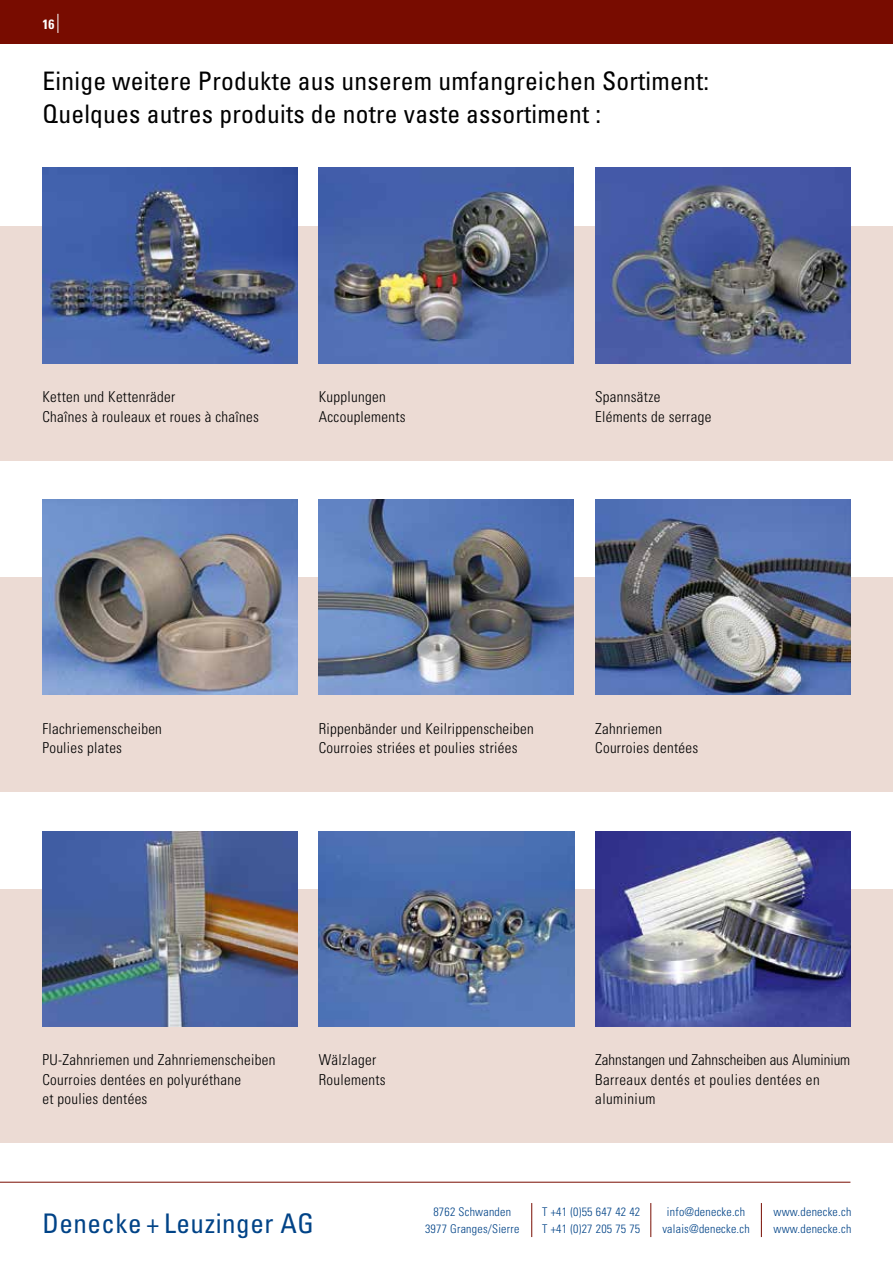
<style>
.page{position:relative;width:893px;height:1263px;background:#fff}
.page>*{position:absolute;margin:0;border:0;box-sizing:border-box;transform-origin:0 0}
.t1{font:condensed 27px "Univers";letter-spacing:.02em;color:#004387}
.t2{font:condensed 25.5px/33px "Univers";letter-spacing:.01em;color:#000}
.t3{font:300 condensed 15px/19.5px "Univers";letter-spacing:.02em;color:#000}
.t4{font:700 condensed 13.5px "Univers";color:#fff}
.t5{font:300 condensed 12px "Univers";letter-spacing:.02em;color:#004387}
</style>
<div class="page">
<div style="left:0;top:0;width:893px;height:43px;background:#780c00"></div>
<hr style="left:0;top:1182px;width:850px;height:1px;background:#780c00">
<svg style="left:58px;top:14px;width:1px;height:19px"></svg>
<svg style="left:531px;top:1203px;width:1px;height:34px"></svg>
<svg style="left:650px;top:1203px;width:1px;height:34px"></svg>
<svg style="left:761px;top:1203px;width:1px;height:34px"></svg>
<div style="left:0;top:890px;width:893px;height:253px;background:#ecdbd4"></div>
<div style="left:0;top:226px;width:893px;height:234px;background:#ecdbd4"></div>
<div style="left:0;top:577px;width:893px;height:215px;background:#ecdbd4"></div>
<img style="left:43px;top:831px;width:255px;height:195px">
<img style="left:319px;top:831px;width:255px;height:195px">
<img style="left:43px;top:168px;width:255px;height:195px">
<img style="left:319px;top:168px;width:255px;height:195px">
<img style="left:319px;top:499px;width:255px;height:195px">
<img style="left:595px;top:831px;width:255px;height:195px">
<img style="left:43px;top:499px;width:255px;height:195px">
<img style="left:595px;top:168px;width:255px;height:195px">
<img style="left:595px;top:499px;width:255px;height:195px">
<p class="t4" style="left:43px;top:16px;width:13px">16</p>
<h2 class="t2" style="left:43px;top:64px;width:668px">Einige weitere Produkte aus unserem umfangreichen Sortiment:<br>Quelques autres produits de notre vaste assortiment :</h2>
<p class="t3" style="left:42px;top:387px;width:218px">Ketten und Kettenräder<br>Chaînes à rouleaux et roues à chaînes</p>
<p class="t3" style="left:319px;top:387px;width:88px">Kupplungen<br>Accouplements</p>
<p class="t3" style="left:595px;top:387px;width:118px">Spannsätze<br>Eléments de serrage</p>
<p class="t3" style="left:42px;top:719px;width:121px">Flachriemenscheiben<br>Poulies plates</p>
<p class="t3" style="left:319px;top:719px;width:217px">Rippenbänder und Keilrippenscheiben<br>Courroies striées et poulies striées</p>
<p class="t3" style="left:595px;top:719px;width:105px">Zahnriemen<br>Courroies dentées</p>
<p class="t3" style="left:42px;top:1050px;width:234px">PU-Zahnriemen und Zahnriemenscheiben<br>Courroies dentées en polyuréthane<br>et poulies dentées</p>
<p class="t3" style="left:319px;top:1050px;width:68px">Wälzlager<br>Roulements</p>
<p class="t3" style="left:595px;top:1050px;width:257px">Zahnstangen und Zahnscheiben aus Aluminium<br>Barreaux dentés et poulies dentées en aluminium</p>
<h1 class="t1" style="left:42px;top:1206px;width:273px">Denecke + Leuzinger AG</h1>
<p class="t5" style="left:433px;top:1205px;width:79px">8762 Schwanden</p>
<p class="t5" style="left:542px;top:1205px;width:100px">T +41 (0)55 647 42 42</p>
<p class="t5" style="left:667px;top:1205px;width:80px">info@denecke.ch</p>
<p class="t5" style="left:773px;top:1205px;width:79px">www.denecke.ch</p>
<p class="t5" style="left:425px;top:1222px;width:96px">3977 Granges/Sierre</p>
<p class="t5" style="left:542px;top:1222px;width:100px">T +41 (0)27 205 75 75</p>
<p class="t5" style="left:662px;top:1222px;width:89px">valais@denecke.ch</p>
<p class="t5" style="left:773px;top:1222px;width:79px">www.denecke.ch</p>
</div>
